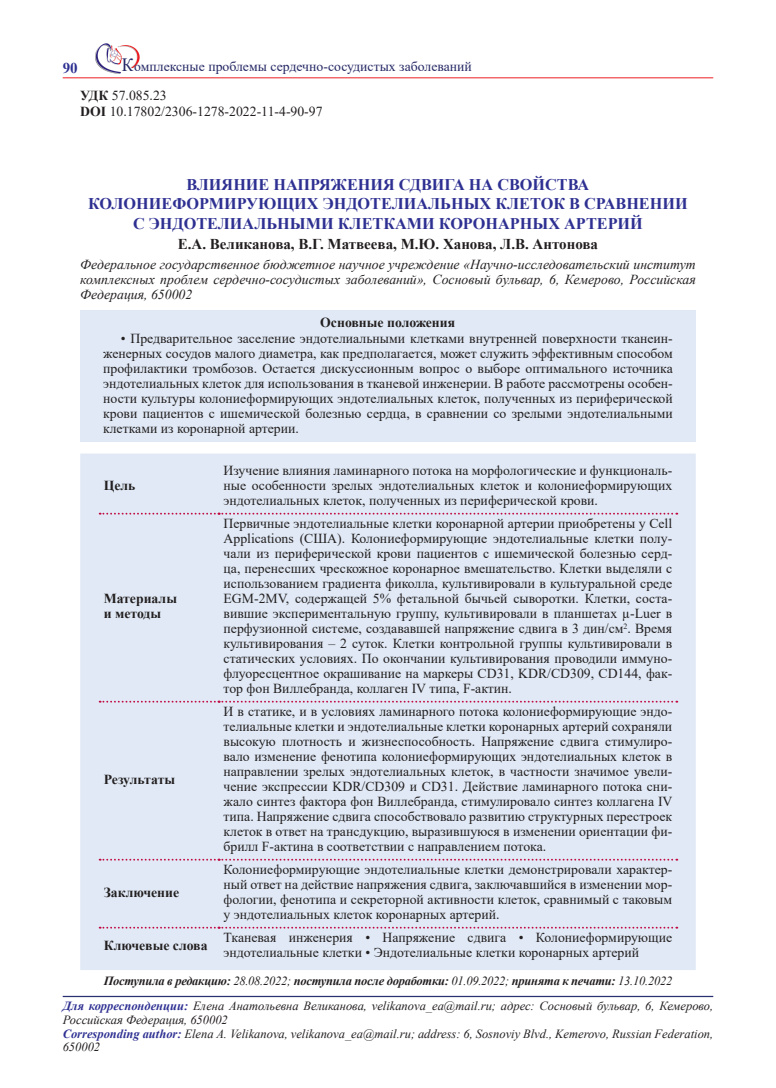
<style>
.page{position:relative;width:776px;height:1088px;background:#fff}
.page>*{position:absolute;margin:0;border:0;box-sizing:border-box;transform-origin:0 0}
.t1{font:700 16.25px/19.5px "Times New Roman";color:#2e3092;text-align:center}
.t2{font:700 15px "Times New Roman";color:#231f20}
.t3{font:700 15px "Times New Roman";color:#2e3092}
.t4{font:13.75px/15px "Times New Roman";color:#231f20;text-align:justify}
.t5{font:italic 13.75px/15px "Times New Roman";color:#231f20;text-align:justify}
.t6{font:700 13.75px/15px "Times New Roman";color:#231f20}
.t7{font:13.75px/29.1px "Times New Roman";color:#262966}
.t8{font:italic 12.5px/13.8px "Times New Roman";color:#231f20}
.t9{font:italic 700 12.5px "Times New Roman";letter-spacing:-.02em;color:#231f20}
.s1{font-size:18.75px}
.s2{font-weight:700;color:#231f20}
.s3{color:#231f20}
.s4{font-weight:700}
.s5{font-weight:400}
.s6{font-weight:700;color:#2e3092}
</style>
<div class="page">
<img style="left:96px;top:44px;width:43px;height:30px">
<hr style="left:63px;top:78px;width:650px;height:1px;background:#ee1d23">
<hr style="left:63px;top:996px;width:650px;height:1px;background:#283071">
<div style="left:80px;top:311px;width:616px;height:131px;background:#e0e9f5"></div>
<div style="left:80px;top:453px;width:616px;height:517px;background:#e0e9f5"></div>
<svg style="left:100px;top:513px;width:577px;height:2px"></svg>
<svg style="left:100px;top:701px;width:577px;height:1px"></svg>
<svg style="left:100px;top:927px;width:577px;height:1px"></svg>
<svg style="left:100px;top:859px;width:577px;height:1px"></svg>
<p class="t3" style="left:63px;top:57px;width:16px">90</p>
<p class="t7" style="left:80px;top:51px;width:393px;text-indent:42px"><span class="s1">К</span>омплексные проблемы сердечно-сосудистых заболеваний<br><span class="s2">УДК</span> <span class="s3">57.085.23</span></p>
<p class="t4" style="left:80px;top:103px;width:244px"><span class="s4">DOI</span> 10.17802/2306-1278-2022-11-4-90-97</p>
<p class="t1" style="left:88px;top:174px;width:601px">ВЛИЯНИЕ НАПРЯЖЕНИЯ СДВИГА НА СВОЙСТВА<br>КОЛОНИЕФОРМИРУЮЩИХ ЭНДОТЕЛИАЛЬНЫХ КЛЕТОК В СРАВНЕНИИ<br>С ЭНДОТЕЛИАЛЬНЫМИ КЛЕТКАМИ КОРОНАРНЫХ АРТЕРИЙ</p>
<p class="t2" style="left:178px;top:233px;width:422px">Е.А. Великанова, В.Г. Матвеева, М.Ю. Ханова, Л.В. Антонова</p>
<p class="t5" style="left:80px;top:256px;width:617px">Федеральное государственное бюджетное научное учреждение «Научно-исследовательский институт комплексных проблем сердечно-сосудистых заболеваний», Сосновый бульвар, 6, Кемерово, Российская Федерация, 650002</p>
<p class="t6" style="left:320px;top:314px;width:136px">Основные положения</p>
<p class="t4" style="left:103px;top:330px;width:571px;text-indent:18px">• Предварительное заселение эндотелиальными клетками внутренней поверхности тканеин&shy;женерных сосудов малого диаметра, как предполагается, может служить эффективным способом профилактики тромбозов. Остается дискуссионным вопрос о выборе оптимального источника эндотелиальных клеток для использования в тканевой инженерии. В работе рассмотрены особен&shy;ности культуры колониеформирующих эндотелиальных клеток, полученных из периферической крови пациентов с ишемической болезнью сердца, в сравнении со зрелыми эндотелиальными клетками из коронарной артерии.</p>
<p class="t6" style="left:104px;top:478px;width:33px">Цель</p>
<p class="t6" style="left:104px;top:591px;width:75px">Материалы и методы</p>
<p class="t6" style="left:104px;top:771px;width:73px">Результаты</p>
<p class="t6" style="left:104px;top:884px;width:77px">Заключение</p>
<p class="t4" style="left:224px;top:463px;width:450px">Изучение влияния ламинарного потока на морфологические и функциональ&shy;ные особенности зрелых эндотелиальных клеток и колониеформирующих эндотелиальных клеток, полученных из периферической крови.</p>
<p class="t4" style="left:224px;top:516px;width:450px">Первичные эндотелиальные клетки коронарной артерии приобретены у Cell Applications (США). Колониеформирующие эндотелиальные клетки полу&shy;чали из периферической крови пациентов с ишемической болезнью серд&shy;ца, перенесших чрескожное коронарное вмешательство. Клетки выделяли с использованием градиента фиколла, культивировали в культуральной среде EGM-2MV, содержащей 5% фетальной бычьей сыворотки. Клетки, соста&shy;вившие экспериментальную группу, культивировали в планшетах µ-Luer в перфузионной системе, создававшей напряжение сдвига в 3 дин/см<sup>2</sup>. Время культивирования – 2 суток. Клетки контрольной группы культивировали в статических условиях. По окончании культивирования проводили иммуно&shy;флуоресцентное окрашивание на маркеры CD31, KDR/CD309, CD144, фак&shy;тор фон Виллебранда, коллаген IV типа, F-актин.</p>
<p class="t4" style="left:224px;top:704px;width:450px">И в статике, и в условиях ламинарного потока колониеформирующие эндо&shy;телиальные клетки и эндотелиальные клетки коронарных артерий сохраняли высокую плотность и жизнеспособность. Напряжение сдвига стимулиро&shy;вало изменение фенотипа колониеформирующих эндотелиальных клеток в направлении зрелых эндотелиальных клеток, в частности значимое увели&shy;чение экспрессии KDR/CD309 и CD31. Действие ламинарного потока сни&shy;жало синтез фактора фон Виллебранда, стимулировало синтез коллагена IV типа. Напряжение сдвига способствовало развитию структурных перестроек клеток в ответ на трансдукцию, выразившуюся в изменении ориентации фи&shy;брилл F-актина в соответствии с направлением потока.</p>
<p class="t4" style="left:224px;top:862px;width:450px">Колониеформирующие эндотелиальные клетки демонстрировали характер&shy;ный ответ на действие напряжения сдвига, заключавшийся в изменении мор&shy;фологии, фенотипа и секреторной активности клеток, сравнимый с таковым у эндотелиальных клеток коронарных артерий.</p>
<p class="t6" style="left:104px;top:937px;width:105px">Ключевые слова</p>
<p class="t4" style="left:224px;top:930px;width:450px">Тканевая инженерия • Напряжение сдвига • Колониеформирующие эндотелиальные клетки • Эндотелиальные клетки коронарных артерий</p>
<p class="t9" style="left:104px;top:971px;width:570px">Поступила в редакцию: <span class="s5">28.08.2022;</span> поступила после доработки: <span class="s5">01.09.2022;</span> принята к печати: <span class="s5">13.10.2022</span></p>
<p class="t8" style="left:63px;top:999px;width:652px"><span class="s6">Для корреспонденции:</span> Елена Анатольевна Великанова, velikanova_ea@mail.ru; адрес: Сосновый бульвар, 6, Кемерово, Российская Федерация, 650002<br><span class="s6">Corresponding author:</span> Elena A. Velikanova, velikanova_ea@mail.ru; address: 6, Sosnoviy Blvd., Kemerovo, Russian Federation, 650002</p>
</div>
